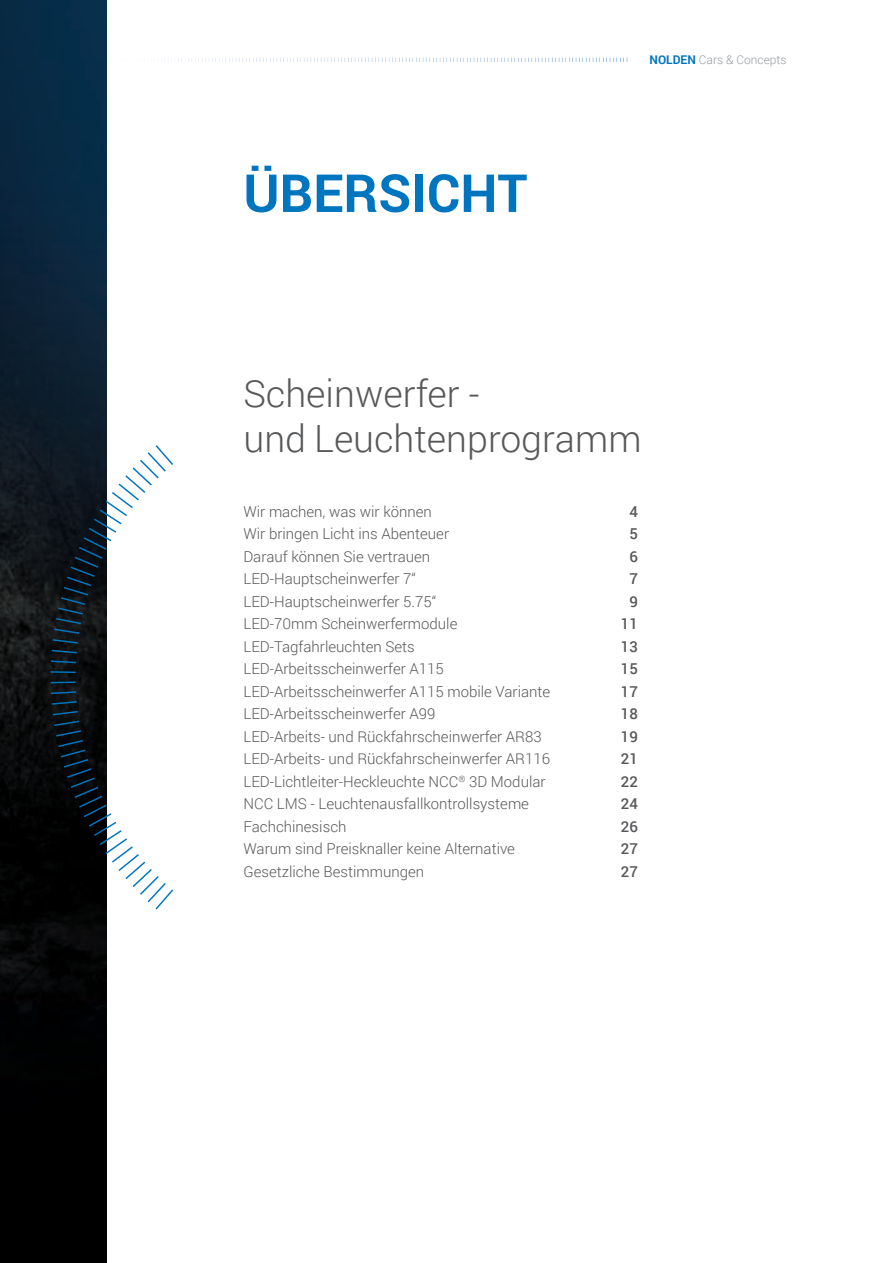
<style>
.page{position:relative;width:893px;height:1263px;background:#fff}
.page>*{position:absolute;margin:0;border:0;box-sizing:border-box;transform-origin:0 0}
.t1{font:700 52.5px "Roboto";color:#0075bf}
.t2{font:300 37.5px/45px "Roboto";color:#57585a}
.t3{font:300 15px "Roboto";color:#57585a}
.t4{font:500 15px "Roboto";color:#57585a}
.t5{font:300 12px "Roboto";color:#959ca1}
.s1{font-weight:700;color:#0075bf}
</style>
<div class="page">
<img style="left:0;top:0;width:106px;height:1263px">
<svg style="left:53px;top:443px;width:120px;height:201px"></svg>
<svg style="left:52px;top:650px;width:25px;height:3px"></svg>
<svg style="left:51px;top:660px;width:25px;height:3px"></svg>
<hr style="left:51px;top:671px;width:25px;height:2px;background:#0075bf">
<svg style="left:51px;top:681px;width:25px;height:2px"></svg>
<svg style="left:51px;top:691px;width:25px;height:3px"></svg>
<svg style="left:52px;top:701px;width:25px;height:4px"></svg>
<svg style="left:53px;top:711px;width:25px;height:4px"></svg>
<svg style="left:54px;top:721px;width:119px;height:191px"></svg>
<svg style="left:164px;top:57px;width:463px;height:5px"></svg>
<h1 class="t1" style="left:243px;top:156px;width:285px">ÜBERSICHT</h1>
<p class="t5" style="left:649px;top:51px;width:139px"><span class="s1">NOLDEN</span> Cars &amp; Concepts</p>
<h2 class="t2" style="left:243px;top:370px;width:400px">Scheinwerfer -<br>und Leuchtenprogramm</h2>
<p class="t3" style="left:243px;top:501px;width:190px">Wir machen, was wir können</p>
<p class="t4" style="left:629px;top:501px;width:10px">4</p>
<p class="t3" style="left:243px;top:523px;width:207px">Wir bringen Licht ins Abenteuer</p>
<p class="t4" style="left:629px;top:523px;width:10px">5</p>
<p class="t3" style="left:243px;top:546px;width:188px">Darauf können Sie vertrauen</p>
<p class="t4" style="left:629px;top:546px;width:10px">6</p>
<p class="t3" style="left:243px;top:568px;width:174px">LED-Hauptscheinwerfer 7“</p>
<p class="t4" style="left:629px;top:568px;width:10px">7</p>
<p class="t3" style="left:243px;top:591px;width:194px">LED-Hauptscheinwerfer 5.75“</p>
<p class="t4" style="left:629px;top:591px;width:10px">9</p>
<p class="t3" style="left:243px;top:613px;width:215px">LED-70mm Scheinwerfermodule</p>
<p class="t4" style="left:621px;top:613px;width:19px">11</p>
<p class="t3" style="left:243px;top:636px;width:173px">LED-Tagfahrleuchten Sets</p>
<p class="t4" style="left:621px;top:636px;width:19px">13</p>
<p class="t3" style="left:243px;top:658px;width:202px">LED-Arbeitsscheinwerfer A115</p>
<p class="t4" style="left:621px;top:658px;width:19px">15</p>
<p class="t3" style="left:243px;top:681px;width:308px">LED-Arbeitsscheinwerfer A115 mobile Variante</p>
<p class="t4" style="left:621px;top:681px;width:19px">17</p>
<p class="t3" style="left:243px;top:703px;width:194px">LED-Arbeitsscheinwerfer A99</p>
<p class="t4" style="left:621px;top:703px;width:19px">18</p>
<p class="t3" style="left:243px;top:726px;width:300px">LED-Arbeits- und Rückfahrscheinwerfer AR83</p>
<p class="t4" style="left:621px;top:726px;width:19px">19</p>
<p class="t3" style="left:243px;top:748px;width:308px">LED-Arbeits- und Rückfahrscheinwerfer AR116</p>
<p class="t4" style="left:621px;top:748px;width:19px">21</p>
<p class="t3" style="left:243px;top:771px;width:304px">LED-Lichtleiter-Heckleuchte NCC<sup>®</sup> 3D Modular</p>
<p class="t4" style="left:621px;top:771px;width:19px">22</p>
<p class="t3" style="left:243px;top:793px;width:287px">NCC LMS - Leuchtenausfallkontrollsysteme</p>
<p class="t4" style="left:621px;top:793px;width:19px">24</p>
<p class="t3" style="left:243px;top:816px;width:105px">Fachchinesisch</p>
<p class="t4" style="left:621px;top:816px;width:19px">26</p>
<p class="t3" style="left:243px;top:838px;width:273px">Warum sind Preisknaller keine Alternative</p>
<p class="t4" style="left:621px;top:838px;width:19px">27</p>
<p class="t3" style="left:243px;top:861px;width:182px">Gesetzliche Bestimmungen</p>
<p class="t4" style="left:621px;top:861px;width:19px">27</p>
</div>
